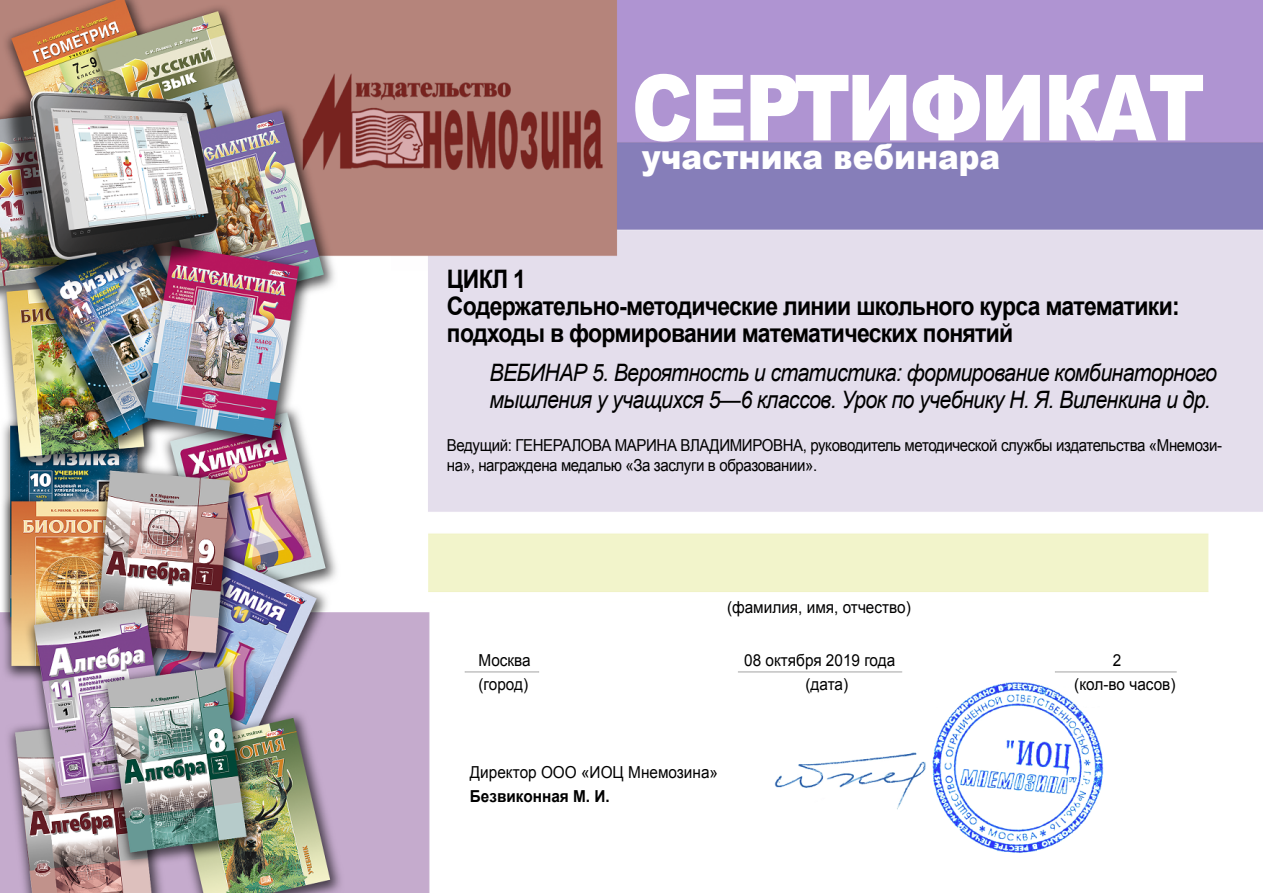
<style>
.page{position:relative;width:1263px;height:893px;background:#fff}
.page>*{position:absolute;margin:0;border:0;box-sizing:border-box;transform-origin:0 0}
.t1{font:900 91.5px "Arial";letter-spacing:-.03em;color:#fff;scale:.86 1}
.t2{font:900 34.5px "Arial";color:#fff;scale:.9 1}
.t3{font:700 25.5px/27px "Arial";letter-spacing:-.03em;color:#000;scale:.9 1}
.t4{font:italic 24px/27px "Arial";letter-spacing:-.03em;color:#000;scale:.89 1}
.t5{font:16.5px/19.8px "Arial";letter-spacing:-.025em;color:#000;scale:.91 1}
.t6{font:16.5px "Arial";color:#000;scale:.93 1}
.t7{font:16.5px "Arial";letter-spacing:-.025em;color:#000;scale:.93 1}
.t8{font:700 16.5px "Arial";color:#000;scale:.93 1}
</style>
<div class="page">
<img style="left:0;top:0;width:1263px;height:893px">
<p class="t1" style="left:631px;top:41px;width:668px">СЕРТИФИКАТ</p>
<p class="t2" style="left:642px;top:132px;width:400px">участника вебинара</p>
<p class="t3" style="left:447px;top:266px;width:89px">ЦИКЛ 1</p>
<p class="t3" style="left:447px;top:293px;width:816px">Содержательно-методические линии школьного курса математики: подходы в формировании математических понятий</p>
<p class="t4" style="left:489px;top:359px;width:819px">ВЕБИНАР 5. Вероятность и статистика: формирование комбинаторного мышления у учащихся 5—6 классов. Урок по учебнику Н. Я. Виленкина и др.</p>
<p class="t5" style="left:447px;top:435px;width:853px">Ведущий: ГЕНЕРАЛОВА МАРИНА ВЛАДИМИРОВНА, руководитель методической службы издательства «Мнемози&shy;на», награждена медалью «За заслуги в образовании».</p>
<p class="t6" style="left:727px;top:596px;width:199px">(фамилия, имя, отчество)</p>
<p class="t7" style="left:478px;top:650px;width:58px">Москва</p>
<p class="t6" style="left:744px;top:650px;width:164px">08 октября 2019 года</p>
<p class="t7" style="left:1113px;top:650px;width:11px">2</p>
<p class="t7" style="left:478px;top:673px;width:55px">(город)</p>
<p class="t7" style="left:805px;top:673px;width:47px">(дата)</p>
<p class="t6" style="left:1074px;top:673px;width:110px">(кол-во часов)</p>
<p class="t6" style="left:470px;top:761px;width:268px">Директор ООО «ИОЦ Мнемозина»</p>
<p class="t8" style="left:470px;top:785px;width:152px">Безвиконная М. И.</p>
</div>
